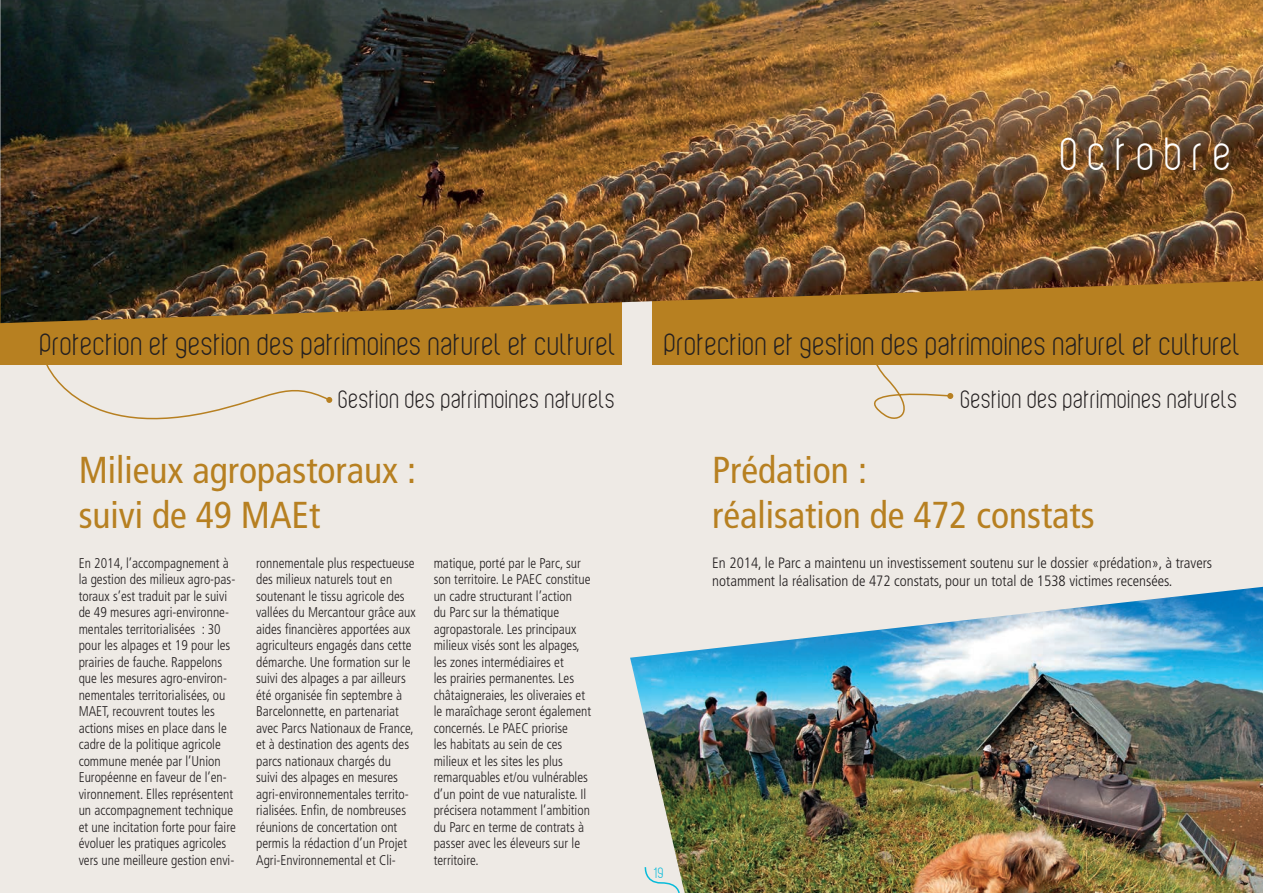
<style>
.page{position:relative;width:1263px;height:893px;background:#fff}
.page>*{position:absolute;margin:0;border:0;box-sizing:border-box;transform-origin:0 0}
.t1{font:45px "Violette 01";letter-spacing:.2em;color:#fff}
.t2{font:condensed 37.5px/45px "Frutiger LT Std";color:#b78021}
.t3{font:30px "Violette 01";color:#231f20}
.t4{font:24.6px "Violette 01";color:#231f20}
.t5{font:300 condensed 15px/18px "Frutiger LT Std";color:#231f20}
.t6{font:14.7px "Violette 01";color:#07bbda}
.t7{font:300 condensed 14.1px/16.5px "Frutiger LT Std";color:#231f20;scale:.96 1}
</style>
<div class="page">
<div style="left:0;top:238px;width:1263px;height:655px;background:#eeeae5"></div>
<svg style="left:874px;top:365px;width:79px;height:54px"></svg>
<div style="left:0;top:258px;width:621px;height:107px;background:#b78021"></div>
<div style="left:653px;top:258px;width:610px;height:107px;background:#b78021"></div>
<img style="left:0;top:0;width:1263px;height:323px">
<svg style="left:46px;top:365px;width:286px;height:55px"></svg>
<img style="left:630px;top:587px;width:633px;height:306px">
<svg style="left:644px;top:866px;width:37px;height:27px"></svg>
<h1 class="t1" style="left:1061px;top:138px;width:174px">Octobre</h1>
<h3 class="t3" style="left:40px;top:334px;width:578px">Protection et gestion des patrimoines naturel et culturel</h3>
<h3 class="t3" style="left:665px;top:334px;width:578px">Protection et gestion des patrimoines naturel et culturel</h3>
<h3 class="t4" style="left:339px;top:390px;width:279px">Gestion des patrimoines naturels</h3>
<h3 class="t4" style="left:961px;top:390px;width:279px">Gestion des patrimoines naturels</h3>
<h2 class="t2" style="left:79px;top:448px;width:339px">Milieux agropastoraux : suivi de 49 MAEt</h2>
<h2 class="t2" style="left:712px;top:448px;width:384px">Prédation :<br>réalisation de 472 constats</h2>
<p class="t7" style="left:79px;top:555px;width:165px">En 2014, l’accompagnement à la gestion des milieux agro-pas&shy;toraux s’est traduit par le suivi de 49 mesures agri-environne&shy;mentales territorialisées : 30 pour les alpages et 19 pour les prairies de fauche. Rappelons que les mesures agro-environ&shy;nementales territorialisées, ou<br>MAET, recouvrent toutes les actions mises en place dans le cadre de la politique agricole commune menée par l’Union<br>Européenne en faveur de l’en&shy;vironnement. Elles représentent un accompagnement technique et une incitation forte pour faire évoluer les pratiques agricoles vers une meilleure gestion envi-</p>
<p class="t7" style="left:256px;top:555px;width:168px">ronnementale plus respectueuse des milieux naturels tout en soutenant le tissu agricole des vallées du Mercantour grâce aux aides financières apportées aux agriculteurs engagés dans cette démarche. Une formation sur le suivi des alpages a par ailleurs été organisée fin septembre à<br>Barcelonnette, en partenariat avec Parcs Nationaux de France, et à destination des agents des parcs nationaux chargés du suivi des alpages en mesures agri-environnementales territo&shy;rialisées. Enfin, de nombreuses réunions de concertation ont permis la rédaction d’un Projet<br>Agri-Environnemental et Cli-</p>
<p class="t7" style="left:434px;top:555px;width:165px">matique, porté par le Parc, sur son territoire. Le PAEC constitue un cadre structurant l’action<br>du Parc sur la thématique agropastorale. Les principaux milieux visés sont les alpages, les zones intermédiaires et<br>les prairies permanentes. Les châtaigneraies, les oliveraies et le maraîchage seront également concernés. Le PAEC priorise<br>les habitats au sein de ces milieux et les sites les plus remarquables et/ou vulnérables d’un point de vue naturaliste. Il précisera notamment l’ambition du Parc en terme de contrats à passer avec les éleveurs sur le territoire.</p>
<p class="t5" style="left:712px;top:554px;width:501px">En 2014, le Parc a maintenu un investissement soutenu sur le dossier «prédation», à travers notamment la réalisation de 472 constats, pour un total de 1538 victimes recensées.</p>
<p class="t6" style="left:654px;top:867px;width:11px">19</p>
</div>
